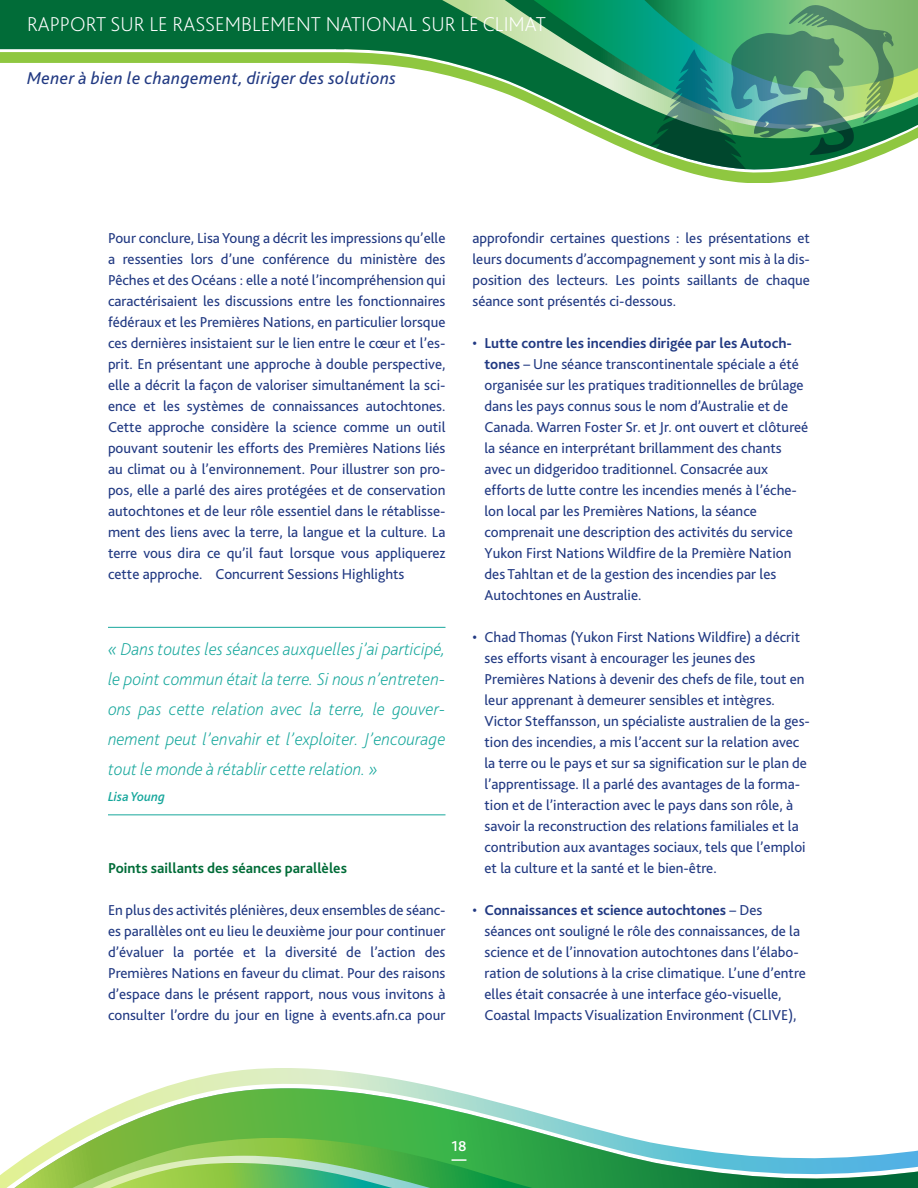
<style>
.page{position:relative;width:918px;height:1188px;background:#fff}
.page>*{position:absolute;margin:0;border:0;box-sizing:border-box;transform-origin:0 0}
.t1{font:200 21px "Bliss 2";color:#fff}
.Keynotes_Italic{font:italic 200 18px/30px "Bliss 2";color:#17a79c;text-align:justify}
.t2{font:italic 18px "Bliss 2";letter-spacing:.025em;color:#213982}
.Bullets{font:15px/21px "Bliss 2";color:#213982}
.Body_Text{font:15px/21px "Bliss 2";color:#213982;text-align:justify}
.Sub_Heads{font:700 15px "Bliss 2";color:#016c38}
.t3{font:500 15px "Bliss 2";color:#fff}
.Keynotes_Italic-2{font:italic 500 13.5px "Bliss 2";color:#17a79c}
.s1{font-weight:700}
</style>
<div class="page">
<div style="left:334px;top:0;width:86px;height:52px;background:#016c38"></div>
<svg style="left:420px;top:0;width:67px;height:52px;background:#1f7d47"></svg>
<svg style="left:487px;top:0;width:30px;height:52px;background:#77b17a"></svg>
<svg style="left:517px;top:0;width:115px;height:52px;background:#2d9e6b"></svg>
<div style="left:0;top:0;width:352px;height:49px;background:#016c38"></div>
<svg style="left:0;top:52px;width:842px;height:131px"></svg>
<svg style="left:632px;top:0;width:286px;height:169px;background:#4d9e72"></svg>
<svg style="left:162px;top:1068px;width:277px;height:20px"></svg>
<svg style="left:0;top:1088px;width:918px;height:100px"></svg>
<svg style="left:46px;top:1138px;width:538px;height:50px;background:#6abc59"></svg>
<hr style="left:108px;top:627px;width:338px;height:1px;background:#17a79c">
<hr style="left:108px;top:814px;width:338px;height:1px;background:#17a79c">
<h1 class="t1" style="left:27px;top:11px;width:520px">RAPPORT SUR LE RASSEMBLEMENT NATIONAL SUR LE CLIMAT</h1>
<p class="t2" style="left:27px;top:67px;width:371px">Mener à bien le changement, diriger des solutions</p>
<p class="Body_Text" style="left:108px;top:227px;width:339px">Pour conclure, Lisa Young a décrit les impressions qu’elle a ressenties lors d’une conférence du ministère des Pêches et des Océans : elle a noté l’incompréhension qui caractérisaient les discussions entre les fonctionnaires fédéraux et les Premières Nations, en particulier lorsque ces dernières insistaient sur le lien entre le cœur et l’es&shy;prit. En présentant une approche à double perspective, elle a décrit la façon de valoriser simultanément la sci&shy;ence et les systèmes de connaissances autochtones.<br>Cette approche considère la science comme un outil pouvant soutenir les efforts des Premières Nations liés au climat ou à l’environnement. Pour illustrer son pro&shy;pos, elle a parlé des aires protégées et de conservation autochtones et de leur rôle essentiel dans le rétablisse&shy;ment des liens avec la terre, la langue et la culture. La terre vous dira ce qu’il faut lorsque vous appliquerez cette approche. Concurrent Sessions Highlights</p>
<p class="Keynotes_Italic" style="left:108px;top:633px;width:339px">« Dans toutes les séances auxquelles j’ai participé, le point commun était la terre. Si nous n’entreten&shy;ons pas cette relation avec la terre, le gouver&shy;nement peut l’envahir et l’exploiter. J’encourage tout le monde à rétablir cette relation. »</p>
<p class="Keynotes_Italic-2" style="left:108px;top:788px;width:59px">Lisa Young</p>
<p class="Sub_Heads" style="left:108px;top:859px;width:241px">Points saillants des séances parallèles</p>
<p class="Body_Text" style="left:108px;top:899px;width:339px">En plus des activités plénières, deux ensembles de séanc&shy;es parallèles ont eu lieu le deuxième jour pour continuer d’évaluer la portée et la diversité de l’action des Premières Nations en faveur du climat. Pour des raisons d’espace dans le présent rapport, nous vous invitons à consulter l’ordre du jour en ligne à events.afn.ca pour</p>
<p class="Body_Text" style="left:472px;top:227px;width:339px">approfondir certaines questions : les présentations et leurs documents d’accompagnement y sont mis à la dis&shy;position des lecteurs. Les points saillants de chaque séance sont présentés ci-dessous.</p>
<p class="Bullets" style="left:484px;top:332px;width:325px;text-indent:-12px">• <span class="s1">Lutte contre les incendies dirigée par les Autoch&shy;tones</span> – Une séance transcontinentale spéciale a été organisée sur les pratiques traditionnelles de brûlage dans les pays connus sous le nom d’Australie et de Canada. Warren Foster Sr. et Jr. ont ouvert et clôtureé la séance en interprétant brillamment des chants avec un didgeridoo traditionnel. Consacrée aux efforts de lutte contre les incendies menés à l’éche&shy;lon local par les Premières Nations, la séance comprenait une description des activités du service Yukon First Nations Wildfire de la Première Nation des Tahltan et de la gestion des incendies par les Autochtones en Australie.</p>
<p class="Bullets" style="left:484px;top:626px;width:327px;text-indent:-12px">• Chad Thomas (Yukon First Nations Wildfire) a décrit ses efforts visant à encourager les jeunes des Premières Nations à devenir des chefs de file, tout en leur apprenant à demeurer sensibles et intègres.<br>Victor Steffansson, un spécialiste australien de la ges&shy;tion des incendies, a mis l’accent sur la relation avec la terre ou le pays et sur sa signification sur le plan de l’apprentissage. Il a parlé des avantages de la forma&shy;tion et de l’interaction avec le pays dans son rôle, à savoir la reconstruction des relations familiales et la contribution aux avantages sociaux, tels que l’emploi et la culture et la santé et le bien-être.</p>
<p class="Bullets" style="left:484px;top:899px;width:323px;text-indent:-12px">• <span class="s1">Connaissances et science autochtones</span> – Des séances ont souligné le rôle des connaissances, de la science et de l’innovation autochtones dans l’élabo&shy;ration de solutions à la crise climatique. L’une d’entre elles était consacrée à une interface géo-visuelle, Coastal Impacts Visualization Environment (CLIVE),</p>
<p class="t3" style="left:452px;top:1136px;width:16px">18</p>
</div>
